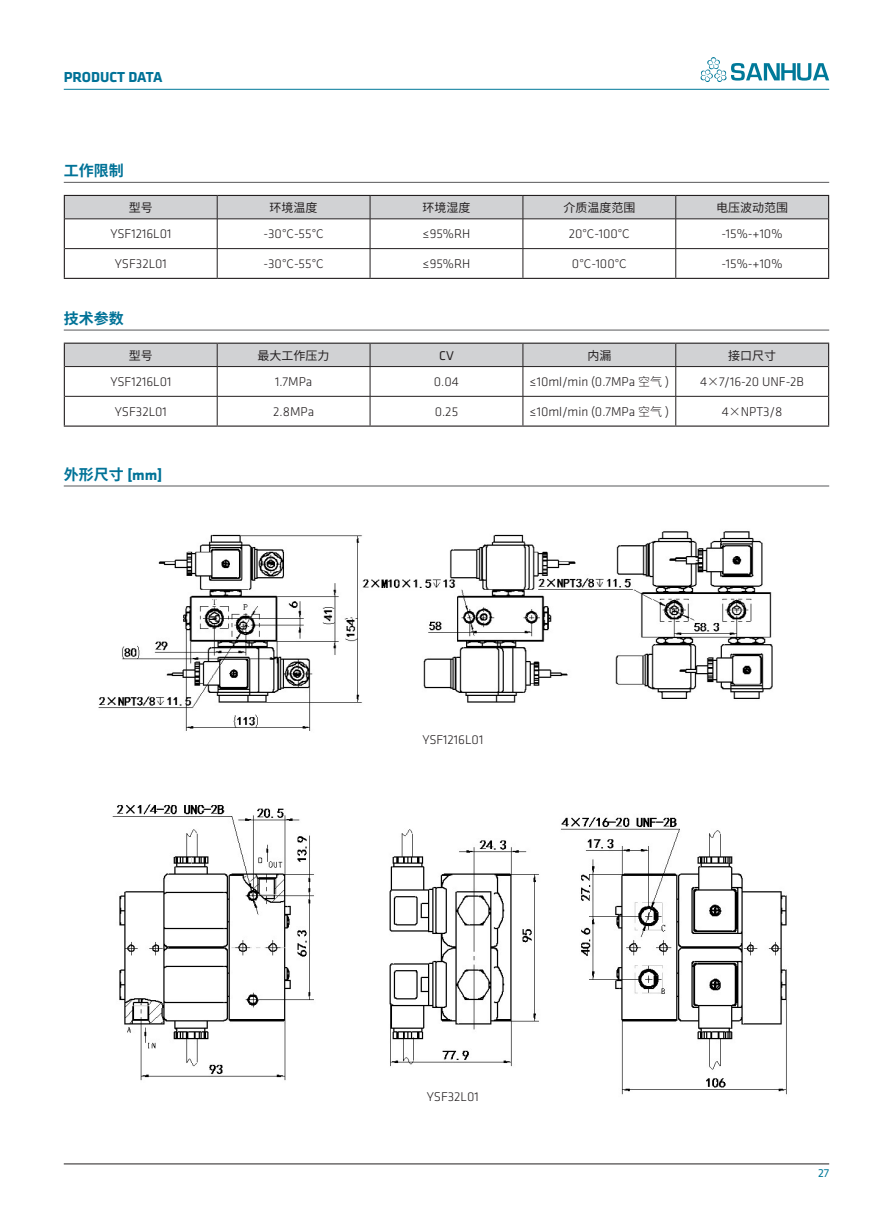
<style>
.page{position:relative;width:893px;height:1212px;background:#fff}
.page>*{position:absolute;margin:0;border:0;box-sizing:border-box;transform-origin:0 0}
.t1{font:700 15px "Noto Sans Hans";color:#007297}
.t2{font:700 15px "Klavika";color:#007297}
.t3{font:300 13.2px "Klavika";color:#231f20}
.t4{font:13.2px "Klavika";color:#231f20}
.t5{font:12px "Noto Sans Hans";color:#231f20}
.t6{font:12px "Klavika";color:#007999}
.s1{font-family:"Noto Sans Hans";font-size:12px}
.s2{font-family:"Klavika"}
</style>
<div class="page">
<hr style="left:64px;top:89px;width:765px;height:1px;background:#007999">
<hr style="left:64px;top:1163px;width:765px;height:1px;background:#231f20">
<svg style="left:700px;top:57px;width:129px;height:25px"></svg>
<hr style="left:64px;top:278px;width:153px;height:1px;background:#231f20">
<hr style="left:217px;top:278px;width:153px;height:1px;background:#231f20">
<hr style="left:370px;top:278px;width:153px;height:1px;background:#231f20">
<hr style="left:523px;top:278px;width:153px;height:1px;background:#231f20">
<hr style="left:676px;top:278px;width:153px;height:1px;background:#231f20">
<svg style="left:64px;top:195px;width:765px;height:83px"></svg>
<hr style="left:64px;top:425px;width:153px;height:2px;background:#231f20">
<hr style="left:217px;top:425px;width:153px;height:2px;background:#231f20">
<hr style="left:370px;top:425px;width:153px;height:2px;background:#231f20">
<hr style="left:523px;top:425px;width:153px;height:2px;background:#231f20">
<hr style="left:676px;top:425px;width:153px;height:2px;background:#231f20">
<svg style="left:64px;top:343px;width:765px;height:82px"></svg>
<hr style="left:64px;top:182px;width:765px;height:1px;background:#57585a">
<hr style="left:64px;top:330px;width:765px;height:1px;background:#57585a">
<hr style="left:64px;top:486px;width:765px;height:1px;background:#57585a">
<img style="left:98px;top:531px;width:675px;height:200px">
<img style="left:112px;top:804px;width:675px;height:291px">
<p class="t2" style="left:64px;top:69px;width:100px">PRODUCT DATA</p>
<p class="t1" style="left:64px;top:162px;width:62px">工作限制</p>
<p class="t5" style="left:129px;top:201px;width:25px">型号</p>
<p class="t5" style="left:270px;top:201px;width:49px">环境温度</p>
<p class="t5" style="left:422px;top:201px;width:49px">环境湿度</p>
<p class="t5" style="left:563px;top:201px;width:73px">介质温度范围</p>
<p class="t5" style="left:716px;top:201px;width:73px">电压波动范围</p>
<p class="t3" style="left:110px;top:227px;width:62px">YSF1216L01</p>
<p class="t3" style="left:264px;top:227px;width:62px">-30<span class="s1">℃</span>-55<span class="s1">℃</span></p>
<p class="t3" style="left:423px;top:227px;width:49px">≤95%RH</p>
<p class="t3" style="left:569px;top:227px;width:63px">20<span class="s1">℃</span>-100<span class="s1">℃</span></p>
<p class="t3" style="left:721px;top:227px;width:62px">-15%-+10%</p>
<p class="t3" style="left:115px;top:256px;width:53px">YSF32L01</p>
<p class="t3" style="left:264px;top:256px;width:62px">-30<span class="s1">℃</span>-55<span class="s1">℃</span></p>
<p class="t3" style="left:423px;top:256px;width:49px">≤95%RH</p>
<p class="t3" style="left:572px;top:256px;width:56px">0<span class="s1">℃</span>-100<span class="s1">℃</span></p>
<p class="t3" style="left:721px;top:256px;width:62px">-15%-+10%</p>
<p class="t1" style="left:64px;top:310px;width:62px">技术参数</p>
<p class="t5" style="left:129px;top:348px;width:25px">型号</p>
<p class="t5" style="left:258px;top:348px;width:73px">最大工作压力</p>
<p class="t4" style="left:439px;top:348px;width:16px">CV</p>
<p class="t5" style="left:587px;top:348px;width:25px">内漏</p>
<p class="t5" style="left:728px;top:348px;width:49px">接口尺寸</p>
<p class="t3" style="left:110px;top:374px;width:62px">YSF1216L01</p>
<p class="t3" style="left:275px;top:374px;width:39px">1.7MPa</p>
<p class="t3" style="left:434px;top:374px;width:27px">0.04</p>
<p class="t3" style="left:529px;top:374px;width:141px">≤10ml/min (0.7MPa <span class="s1">空气</span> )</p>
<p class="t3" style="left:700px;top:374px;width:105px">4<span class="s1">×</span>7/16-20 UNF-2B</p>
<p class="t3" style="left:115px;top:404px;width:53px">YSF32L01</p>
<p class="t3" style="left:273px;top:404px;width:42px">2.8MPa</p>
<p class="t3" style="left:435px;top:404px;width:25px">0.25</p>
<p class="t3" style="left:529px;top:404px;width:141px">≤10ml/min (0.7MPa <span class="s1">空气</span> )</p>
<p class="t3" style="left:722px;top:404px;width:62px">4<span class="s1">×</span>NPT3/8</p>
<p class="t1" style="left:64px;top:466px;width:100px">外形尺寸 <span class="s2">[mm]</span></p>
<p class="t3" style="left:422px;top:733px;width:62px">YSF1216L01</p>
<p class="t3" style="left:427px;top:1090px;width:53px">YSF32L01</p>
<p class="t6" style="left:818px;top:1166px;width:13px">27</p>
</div>
